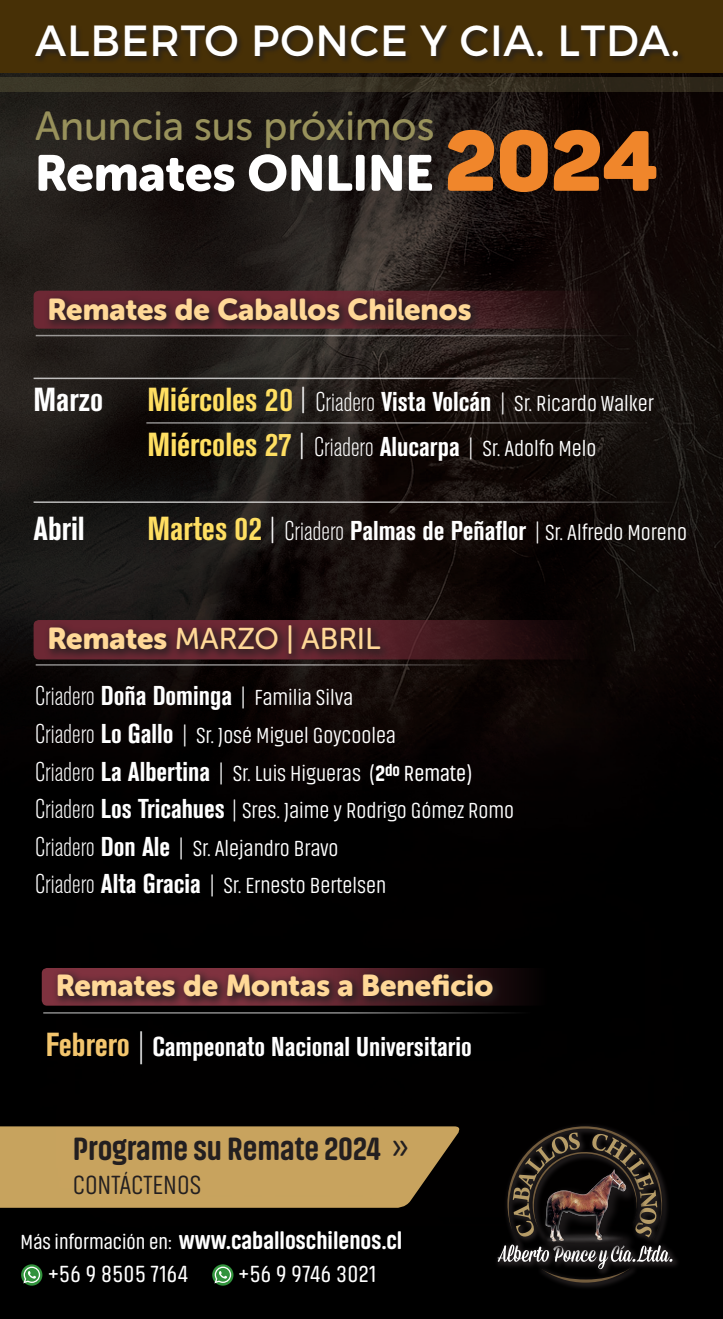
<style>
.page{position:relative;width:723px;height:1319px;background:#fff}
.page>*{position:absolute;margin:0;border:0;box-sizing:border-box;transform-origin:0 0}
.t1{font:50.25px "Museo Sans Rounded 900";color:#fff}
.t2{font:43.5px "Montserrat";letter-spacing:.02em;color:#fff}
.t3{font:40.5px "Museo Sans Rounded 500";color:#98915b}
.t4{font:700 condensed 33px "Akzidenz Grotesk Pro";color:#fff}
.t5{font:800 32.55px "Akhand Soft";color:#231f20}
.t6{font:30px "Museo Sans Rounded 900";color:#ffd897}
.t7{font:30px "Museo Sans Rounded 500";color:#ffd897}
.t8{font:300 27.15px "Akhand Soft";color:#231f20}
.t9{font:700 condensed 27px "Akzidenz Grotesk Pro";color:#fff}
.t10{font:800 24px "Akhand Soft";color:#fff}
.t11{font:24px "Akhand Soft";letter-spacing:.02em;color:#fff}
.t12{font:300 22.5px "Akhand Soft";color:#fff}
.s1{font-family:"Panton";font-weight:900;font-size:84px;color:#f0862b}
.s2{font-family:"Akzidenz Grotesk Pro";font-weight:700;font-stretch:condensed;font-size:33px;color:#ffdf62}
.s3{font-size:27px}
.s4{font-family:"Akzidenz Grotesk Pro";font-stretch:condensed;font-size:27px}
.s5{font-family:"Akzidenz Grotesk Pro";font-weight:700;font-stretch:condensed;font-size:27px}
.s6{font-family:"Museo Sans Rounded 900"}
.s7{font-weight:400}
.s8{font-weight:800}
.s9{font-size:33px;color:#f3c56d}
.s10{font-weight:300;font-size:33px}
.s11{font-weight:300;font-size:41.25px}
.s12{font-weight:400;font-size:21px}
</style>
<div class="page">
<div style="left:0;top:0;width:723px;height:81px;background:#473006"></div>
<img style="left:0;top:74px;width:723px;height:1244px">
<svg style="left:21px;top:1263px;width:21px;height:22px"></svg>
<svg style="left:23px;top:1266px;width:17px;height:17px"></svg>
<svg style="left:212px;top:1263px;width:21px;height:22px"></svg>
<svg style="left:214px;top:1266px;width:17px;height:17px"></svg>
<div style="left:34px;top:25px;width:651px;height:39px;background:#231f20;opacity:.75"></div>
<hr style="left:34px;top:377px;width:609px;height:2px;background:#fff">
<hr style="left:34px;top:501px;width:653px;height:2px;background:#fff">
<hr style="left:146px;top:422px;width:512px;height:1px;background:#fff">
<div style="left:0;top:78px;width:723px;height:14px;background:#373123"></div>
<hr style="left:36px;top:335px;width:605px;height:1px;background:#fff">
<svg style="left:34px;top:290px;width:571px;height:38px"></svg>
<div style="left:43px;top:291px;width:439px;height:42px;background:#231f20;opacity:.75"></div>
<hr style="left:36px;top:664px;width:454px;height:1px;background:#fff">
<svg style="left:34px;top:620px;width:560px;height:39px"></svg>
<div style="left:44px;top:619px;width:348px;height:46px;background:#231f20;opacity:.75"></div>
<hr style="left:43px;top:1011px;width:493px;height:2px;background:#fff">
<svg style="left:42px;top:967px;width:506px;height:38px;fill:#0a0405"></svg>
<div style="left:52px;top:968px;width:452px;height:40px;background:#231f20;opacity:.75"></div>
<svg style="left:494px;top:1240px;width:186px;height:36px"></svg>
<svg style="left:536px;top:1282px;width:103px;height:8px"></svg>
<div style="left:503px;top:1121px;width:167px;height:129px;background:#010000"></div>
<svg style="left:497px;top:1126px;width:175px;height:156px"></svg>
<svg style="left:0;top:1126px;width:461px;height:81px"></svg>
<p class="t2" style="left:35px;top:14px;width:646px">ALBERTO PONCE Y CIA. LTDA.</p>
<p class="t3" style="left:35px;top:104px;width:401px">Anuncia sus próximos</p>
<p class="t1" style="left:35px;top:145px;width:624px">Remates ONLINE <span class="s1">2024</span></p>
<p class="t6" style="left:48px;top:292px;width:425px">Remates de Caballos Chilenos</p>
<p class="t4" style="left:34px;top:378px;width:71px">Marzo</p>
<p class="t12" style="left:148px;top:392px;width:508px"><span class="s2">Miércoles 20</span> <span class="s3">|</span> <span class="s4">Criadero</span> <span class="s5">Vista Volcán</span> | Sr. Ricardo Walker</p>
<p class="t12" style="left:148px;top:437px;width:450px"><span class="s2">Miércoles 27</span> <span class="s3">|</span> <span class="s4">Criadero</span> <span class="s5">Alucarpa</span> | Sr. Adolfo Melo</p>
<p class="t4" style="left:34px;top:507px;width:53px">Abril</p>
<p class="t12" style="left:148px;top:521px;width:541px"><span class="s2">Martes 02</span> <span class="s3">|</span> <span class="s4">Criadero</span> <span class="s5">Palmas de Peñaflor</span> | Sr. Alfredo Moreno</p>
<p class="t7" style="left:48px;top:622px;width:334px"><span class="s6">Remates</span> MARZO | ABRIL</p>
<p class="t12" style="left:35px;top:686px;width:320px"><span class="s4">Criadero</span> <span class="s5">Doña Dominga</span> | Familia Silva</p>
<p class="t12" style="left:35px;top:723px;width:362px"><span class="s4">Criadero</span> <span class="s5">Lo Gallo</span> | Sr. José Miguel Goycoolea</p>
<p class="t12" style="left:35px;top:761px;width:439px"><span class="s4">Criadero</span> <span class="s5">La Albertina</span> | Sr. Luis Higueras <span class="s7">(</span><span class="s8">2</span><sup>do</sup> <span class="s7">Remate)</span></p>
<p class="t12" style="left:35px;top:798px;width:480px"><span class="s4">Criadero</span> <span class="s5">Los Tricahues</span> | Sres. Jaime y Rodrigo Gómez Romo</p>
<p class="t12" style="left:35px;top:836px;width:305px"><span class="s4">Criadero</span> <span class="s5">Don Ale</span> | Sr. Alejandro Bravo</p>
<p class="t12" style="left:35px;top:873px;width:353px"><span class="s4">Criadero</span> <span class="s5">Alta Gracia</span> | Sr. Ernesto Bertelsen</p>
<p class="t6" style="left:56px;top:968px;width:439px">Remates de Montas a Beneficio</p>
<p class="t9" style="left:46px;top:1028px;width:427px"><span class="s9">Febrero</span> <span class="s10">|</span> Campeonato Nacional Universitario</p>
<p class="t5" style="left:73px;top:1130px;width:339px">Programe su Remate 2024 <span class="s11">»</span></p>
<p class="t8" style="left:73px;top:1171px;width:130px">CONTÁCTENOS</p>
<p class="t10" style="left:21px;top:1227px;width:383px"><span class="s12">Más información en:</span> www.caballoschilenos.cl</p>
<p class="t11" style="left:48px;top:1261px;width:141px">+56 9 8505 7164</p>
<p class="t11" style="left:239px;top:1261px;width:139px">+56 9 9746 3021</p>
</div>
